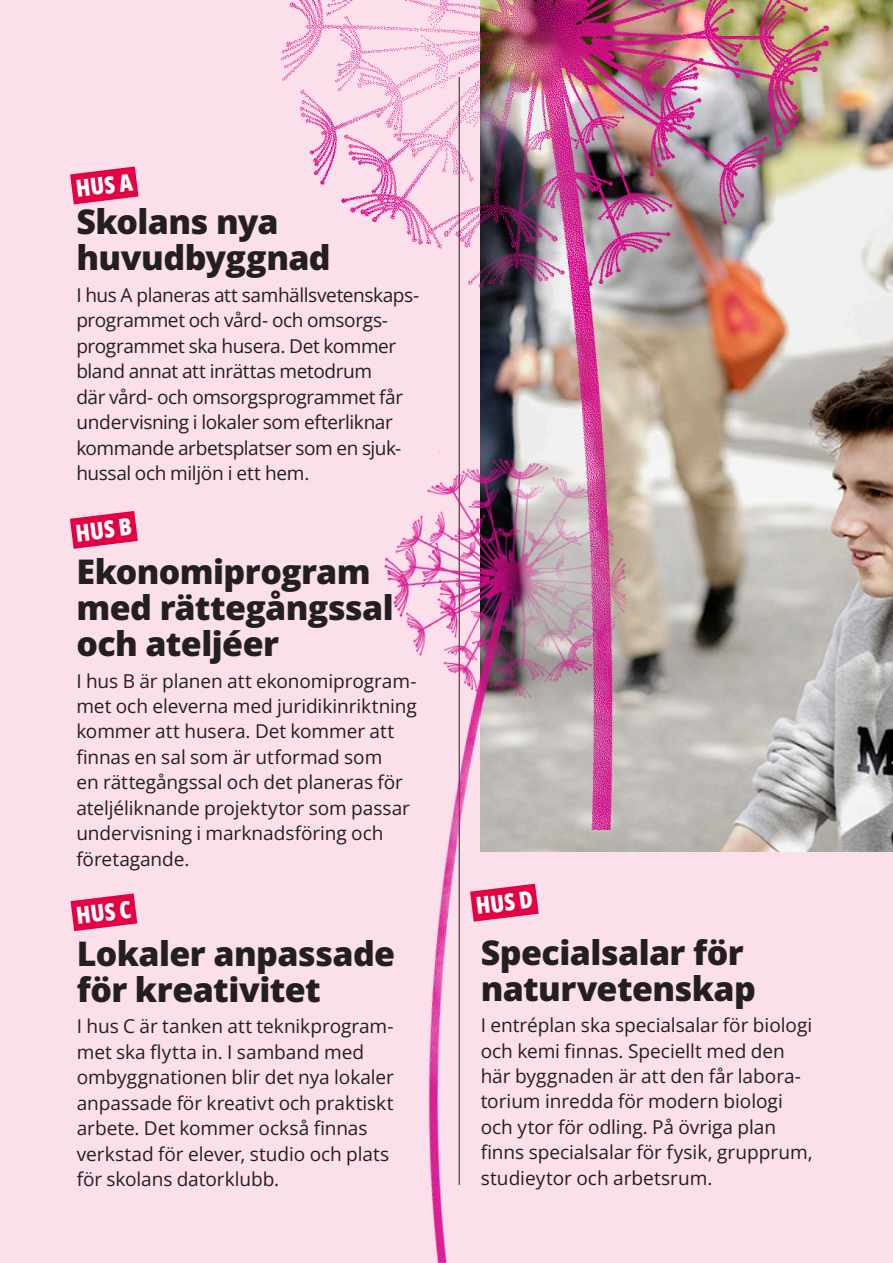
<style>
.page{position:relative;width:893px;height:1263px;background:#fbdfeb}
.page>*{position:absolute;margin:0;border:0;box-sizing:border-box;transform-origin:0 0}
.t1{font:800 33.9px/36px "Open Sans";letter-spacing:-.015em;color:#231f20}
.t2{font:800 23.55px "Open Sans Condensed";color:#fff}
.t3{font:19.05px/25.5px "Open Sans";letter-spacing:-.005em;color:#231f20}
</style>
<div class="page">
<img style="left:665px;top:0;width:228px;height:851px">
<img style="left:281px;top:0;width:574px;height:829px">
<hr style="left:459px;top:77px;width:1px;height:1108px;background:#231f20">
<svg style="left:70px;top:893px;width:68px;height:39px"></svg>
<svg style="left:70px;top:166px;width:69px;height:39px"></svg>
<svg style="left:70px;top:511px;width:68px;height:38px"></svg>
<img style="left:333px;top:446px;width:332px;height:817px">
<p class="t2" style="left:74px;top:173px;width:58px;rotate:-7deg">HUS A</p>
<p class="t1" style="left:76px;top:203px;width:256px">Skolans nya huvudbyggnad</p>
<p class="t3" style="left:76px;top:282px;width:344px">I hus A planeras att samhällsvetenskaps&shy;programmet och vård- och omsorgs&shy;programmet ska husera. Det kommer bland annat att inrättas metodrum<br>där vård- och omsorgsprogrammet får undervisning i lokaler som efterliknar kommande arbetsplatser som en sjuk&shy;hussal och miljön i ett hem.</p>
<p class="t2" style="left:74px;top:517px;width:58px;rotate:-7deg">HUS B</p>
<p class="t1" style="left:76px;top:553px;width:319px">Ekonomiprogram med rättegångssal och ateljéer</p>
<p class="t3" style="left:76px;top:667px;width:342px">I hus B är planen att ekonomiprogram&shy;met och eleverna med juridikinriktning kommer att husera. Det kommer att finnas en sal som är utformad som<br>en rättegångssal och det planeras för ateljéliknande projektytor som passar undervisning i marknadsföring och företagande.</p>
<p class="t2" style="left:75px;top:899px;width:57px;rotate:-7deg">HUS C</p>
<p class="t1" style="left:77px;top:935px;width:320px">Lokaler anpassade för kreativitet</p>
<p class="t3" style="left:77px;top:1013px;width:319px">I hus C är tanken att teknikprogram&shy;met ska flytta in. I samband med ombyggnationen blir det nya lokaler anpassade för kreativt och praktiskt arbete. Det kommer också finnas verkstad för elever, studio och plats för skolans datorklubb.</p>
<p class="t2" style="left:474px;top:890px;width:59px;rotate:-7deg">HUS D</p>
<p class="t1" style="left:481px;top:933px;width:277px">Specialsalar för naturvetenskap</p>
<p class="t3" style="left:481px;top:1012px;width:333px">I entréplan ska specialsalar för biologi och kemi finnas. Speciellt med den här byggnaden är att den får labora&shy;torium inredda för modern biologi och ytor för odling. På övriga plan finns specialsalar för fysik, grupprum, studieytor och arbetsrum.</p>
</div>
